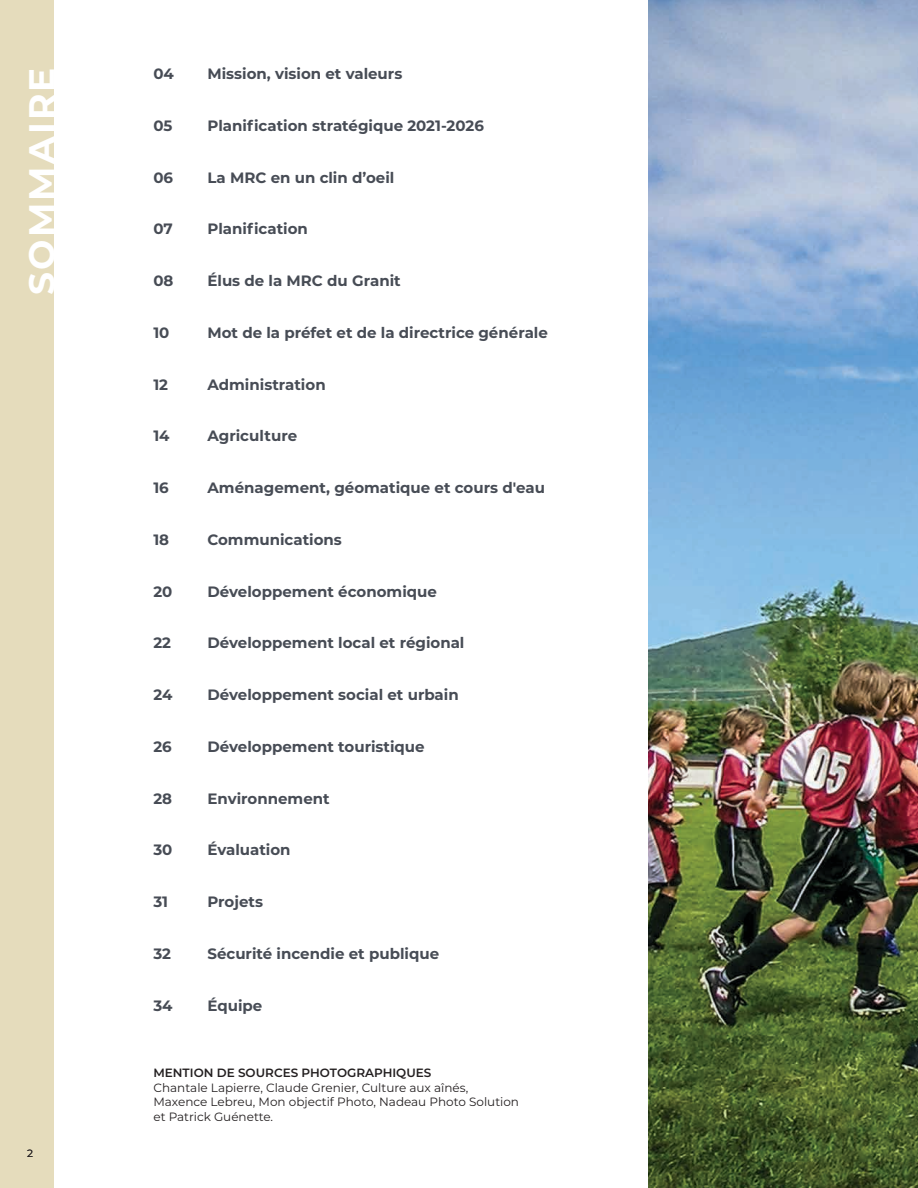
<style>
.page{position:relative;width:918px;height:1188px;background:#fff}
.page>*{position:absolute;margin:0;border:0;box-sizing:border-box;transform-origin:0 0}
.t1{font:700 36px "Montserrat";letter-spacing:.06em;color:#fff}
.t2{font:700 15px "Montserrat";color:#474c55}
.t3{font:12px/14.4px "Montserrat";color:#231f20}
.t4{font:600 12px "Montserrat";color:#231f20}
.t5{font:10.5px "Montserrat";color:#231f20}
</style>
<div class="page">
<div style="left:0;top:0;width:54px;height:1188px;background:#e5dcbc"></div>
<img style="left:648px;top:0;width:270px;height:1188px">
<h1 class="t1" style="left:16px;top:295px;width:229px;rotate:-90deg">SOMMAIRE</h1>
<p class="t5" style="left:27px;top:1146px;width:7px">2</p>
<p class="t2" style="left:153px;top:63px;width:22px">04</p>
<p class="t2" style="left:207px;top:63px;width:196px">Mission, vision et valeurs</p>
<p class="t2" style="left:153px;top:115px;width:21px">05</p>
<p class="t2" style="left:207px;top:115px;width:278px">Planification stratégique 2021-2026</p>
<p class="t2" style="left:153px;top:166px;width:21px">06</p>
<p class="t2" style="left:207px;top:166px;width:188px">La MRC en un clin d’oeil</p>
<p class="t2" style="left:153px;top:218px;width:21px">07</p>
<p class="t2" style="left:207px;top:218px;width:102px">Planification</p>
<p class="t2" style="left:153px;top:270px;width:22px">08</p>
<p class="t2" style="left:207px;top:270px;width:195px">Élus de la MRC du Granit</p>
<p class="t2" style="left:153px;top:322px;width:18px">10</p>
<p class="t2" style="left:207px;top:322px;width:342px">Mot de la préfet et de la directrice générale</p>
<p class="t2" style="left:153px;top:373px;width:16px">12</p>
<p class="t2" style="left:207px;top:373px;width:120px">Administration</p>
<p class="t2" style="left:153px;top:425px;width:18px">14</p>
<p class="t2" style="left:207px;top:425px;width:91px">Agriculture</p>
<p class="t2" style="left:153px;top:477px;width:17px">16</p>
<p class="t2" style="left:207px;top:477px;width:339px">Aménagement, géomatique et cours d'eau</p>
<p class="t2" style="left:153px;top:529px;width:17px">18</p>
<p class="t2" style="left:207px;top:529px;width:136px">Communications</p>
<p class="t2" style="left:153px;top:580px;width:21px">20</p>
<p class="t2" style="left:207px;top:580px;width:231px">Développement économique</p>
<p class="t2" style="left:153px;top:632px;width:19px">22</p>
<p class="t2" style="left:207px;top:632px;width:259px">Développement local et régional</p>
<p class="t2" style="left:153px;top:684px;width:21px">24</p>
<p class="t2" style="left:207px;top:684px;width:253px">Développement social et urbain</p>
<p class="t2" style="left:153px;top:736px;width:20px">26</p>
<p class="t2" style="left:207px;top:736px;width:219px">Développement touristique</p>
<p class="t2" style="left:153px;top:787px;width:20px">28</p>
<p class="t2" style="left:207px;top:787px;width:124px">Environnement</p>
<p class="t2" style="left:153px;top:839px;width:21px">30</p>
<p class="t2" style="left:207px;top:839px;width:85px">Évaluation</p>
<p class="t2" style="left:153px;top:891px;width:16px">31</p>
<p class="t2" style="left:207px;top:891px;width:57px">Projets</p>
<p class="t2" style="left:153px;top:943px;width:19px">32</p>
<p class="t2" style="left:207px;top:943px;width:233px">Sécurité incendie et publique</p>
<p class="t2" style="left:153px;top:994px;width:21px">34</p>
<p class="t2" style="left:207px;top:994px;width:56px">Équipe</p>
<p class="t4" style="left:153px;top:1065px;width:280px">MENTION DE SOURCES PHOTOGRAPHIQUES</p>
<p class="t3" style="left:153px;top:1080px;width:367px">Chantale Lapierre, Claude Grenier, Culture aux aînés,<br>Maxence Lebreu, Mon objectif Photo, Nadeau Photo Solution et Patrick Guénette.</p>
</div>
